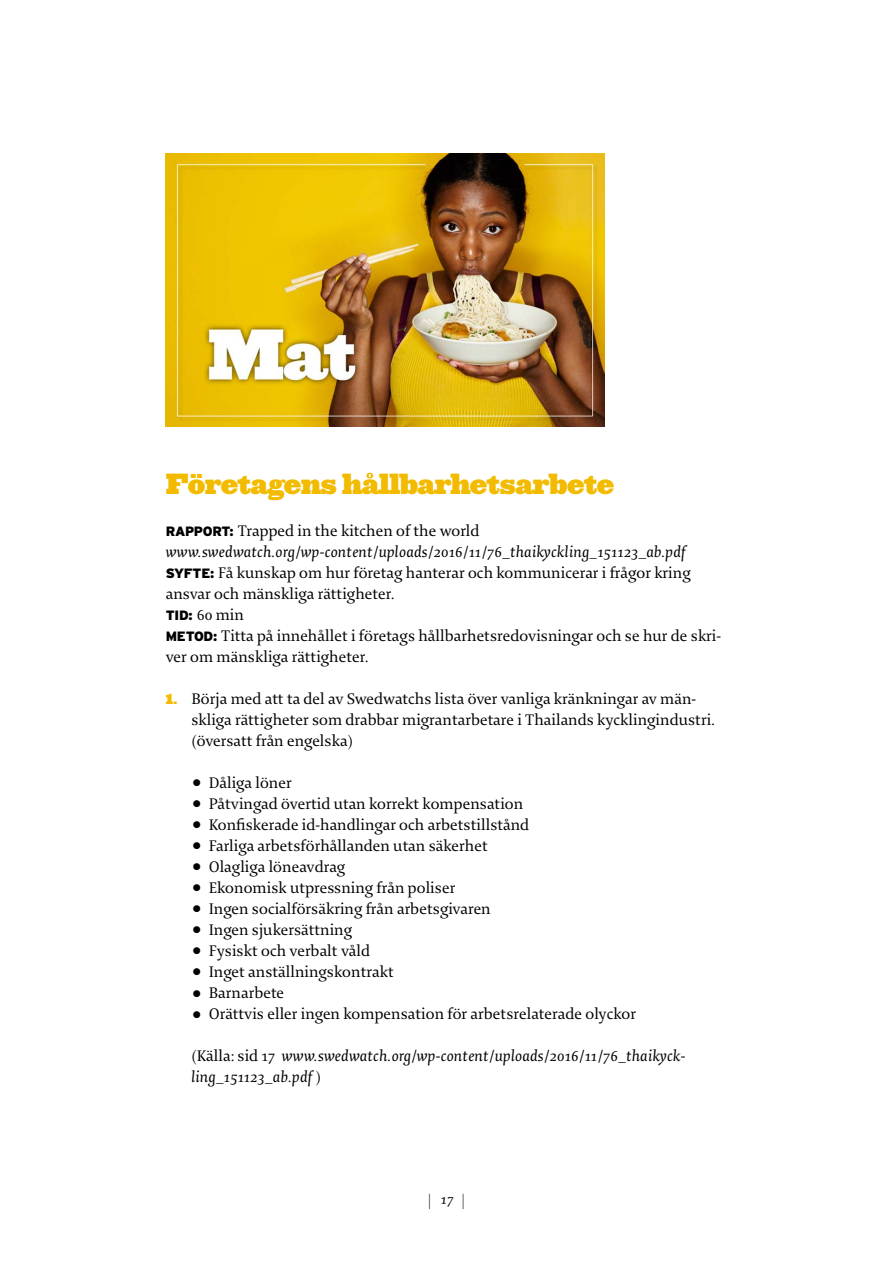
<style>
.page{position:relative;width:893px;height:1263px;background:#fff}
.page>*{position:absolute;margin:0;border:0;box-sizing:border-box;transform-origin:0 0}
.t1{font:27px "Ziggurat HTF Black";letter-spacing:-.02em;color:#f3bb00}
.t2{font:italic 17.1px "Enigma";color:#000;scale:.5 1}
.t3{font:16.5px/21px "Enigma";color:#000}
.t4{font:italic 16.5px/21px "Enigma";letter-spacing:.02em;color:#000}
.s1{font-family:"Interstate";font-weight:900;font-size:13.5px}
.s2{font-style:italic}
.s3{font-family:"Ziggurat HTF Black";font-size:13.5px;color:#f3bb00}
.s4{font-size:31.5px}
.s5{font-style:normal}
.s6{font-size:15.3px}
</style>
<div class="page">
<img style="left:166px;top:153px;width:439px;height:273px">
<h1 class="t1" style="left:166px;top:466px;width:450px">Företagens hållbarhetsarbete</h1>
<p class="t3" style="left:166px;top:521px;width:557px"><span class="s1">RAPPORT:</span> Trapped in the kitchen of the world <span class="s2">www.swedwatch.org/wp-content/uploads/2016/11/76_thaikyckling_151123_ab.pdf </span><span class="s1">SYFTE:</span> Få kunskap om hur företag hanterar och kommunicerar i frågor kring ansvar och mänskliga rättigheter.<br><span class="s1">TID:</span> 60 min<br><span class="s1">METOD:</span> Titta på innehållet i företags hållbarhetsredovisningar och se hur de skri&shy;ver om mänskliga rättigheter.</p>
<p class="t3" style="left:191px;top:689px;width:525px;text-indent:-26px"><span class="s3">1.</span> Börja med att ta del av Swedwatchs lista över vanliga kränkningar av män&shy;skliga rättigheter som drabbar migrantarbetare i Thailands kycklingindustri. (översatt från engelska)</p>
<p class="t3" style="left:191px;top:773px;width:102px"><span class="s4">•</span> Dåliga löner</p>
<p class="t3" style="left:191px;top:794px;width:333px"><span class="s4">•</span> Påtvingad övertid utan korrekt kompensation</p>
<p class="t3" style="left:191px;top:815px;width:339px"><span class="s4">•</span> Konfiskerade id-handlingar och arbetstillstånd</p>
<p class="t3" style="left:191px;top:836px;width:298px"><span class="s4">•</span> Farliga arbetsförhållanden utan säkerhet</p>
<p class="t3" style="left:191px;top:857px;width:156px"><span class="s4">•</span> Olagliga löneavdrag</p>
<p class="t3" style="left:191px;top:878px;width:265px"><span class="s4">•</span> Ekonomisk utpressning från poliser</p>
<p class="t3" style="left:191px;top:899px;width:301px"><span class="s4">•</span> Ingen socialförsäkring från arbetsgivaren</p>
<p class="t3" style="left:191px;top:920px;width:162px"><span class="s4">•</span> Ingen sjukersättning</p>
<p class="t3" style="left:191px;top:941px;width:180px"><span class="s4">•</span> Fysiskt och verbalt våld</p>
<p class="t3" style="left:191px;top:962px;width:204px"><span class="s4">•</span> Inget anställningskontrakt</p>
<p class="t3" style="left:191px;top:983px;width:94px"><span class="s4">•</span> Barnarbete</p>
<p class="t3" style="left:191px;top:1004px;width:446px"><span class="s4">•</span> Orättvis eller ingen kompensation för arbetsrelaterade olyckor</p>
<p class="t4" style="left:191px;top:1046px;width:496px"><span class="s5">(Källa: sid 17</span> www.swedwatch.org/wp-content/uploads/2016/11/76_thaikyck&shy;ling_151123_ab.pdf <span class="s5">)</span></p>
<p class="t2" style="left:429px;top:1192px;width:73px">| <span class="s6">17</span> |</p>
</div>
